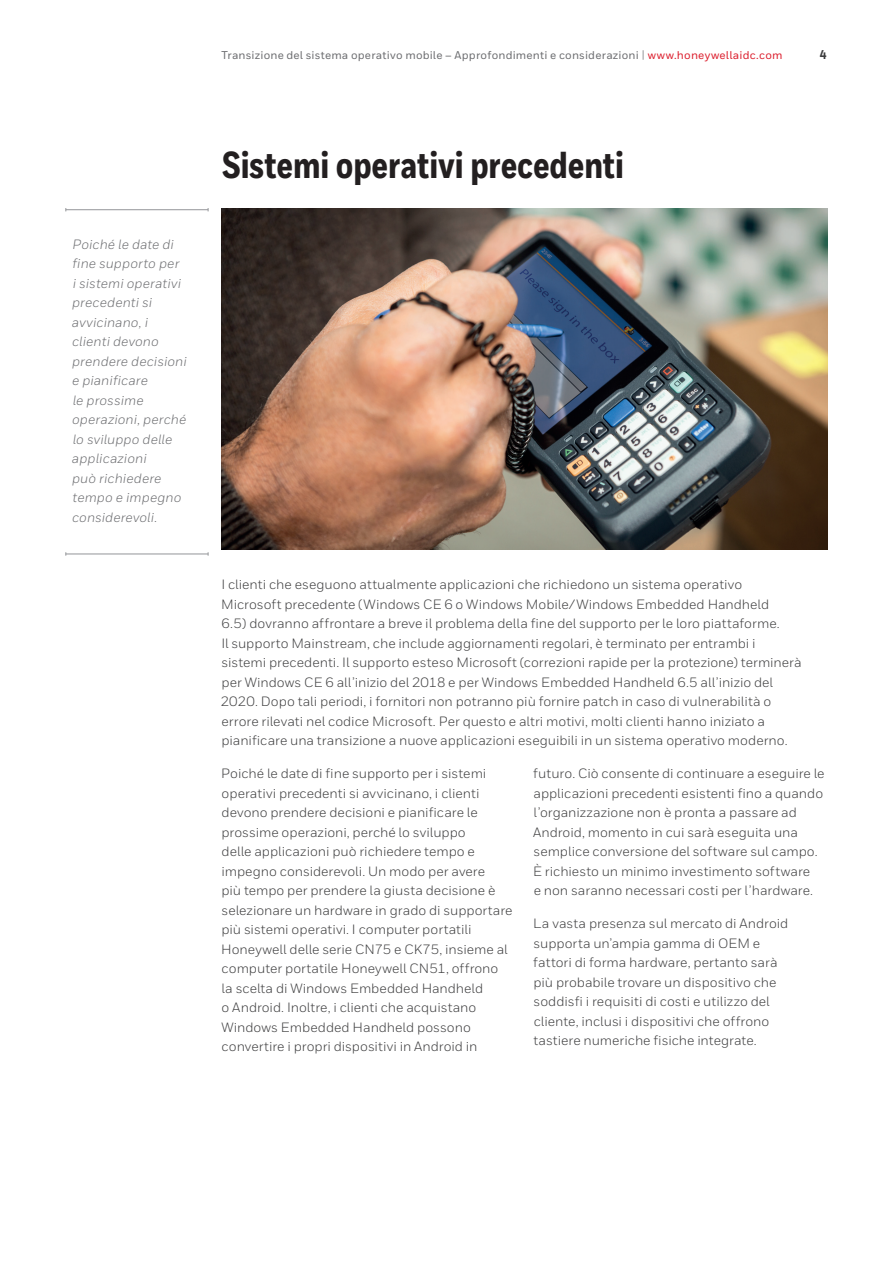
<style>
.page{position:relative;width:893px;height:1263px;background:#fff}
.page>*{position:absolute;margin:0;border:0;box-sizing:border-box;transform-origin:0 0}
.t1{font:800 37.5px "Honeywell Cond";letter-spacing:-.005em;color:#231f20}
.t2{font:13.5px/19.5px "Honeywell Sans";color:#3e3e3f}
.t3{font:italic 13.5px/19.5px "Honeywell Sans";letter-spacing:.005em;color:#6c6d70}
.t4{font:800 12.75px "Honeywell Cond";color:#3e3e3f}
.t5{font:500 11.25px "Honeywell Sans";letter-spacing:.015em;color:#6c6d70}
.s1{font-size:11.4px;color:#939598}
.s2{color:#dc1f2e}
</style>
<div class="page">
<hr style="left:66px;top:209px;width:142px;height:1px;background:#939598">
<hr style="left:66px;top:554px;width:142px;height:1px;background:#939598">
<img style="left:221px;top:209px;width:606px;height:340px">
<p class="t5" style="left:221px;top:51px;width:563px">Transizione del sistema operativo mobile – Approfondimenti e considerazioni <span class="s1">|</span> <span class="s2">www.honeywellaidc.com</span></p>
<p class="t4" style="left:820px;top:50px;width:8px">4</p>
<p class="t3" style="left:72px;top:235px;width:116px">Poiché le date di fine supporto per<br>i sistemi operativi precedenti si avvicinano, i clienti devono prendere decisioni e pianificare<br>le prossime operazioni, perché lo sviluppo delle applicazioni<br>può richiedere tempo e impegno considerevoli.</p>
<h1 class="t1" style="left:222px;top:152px;width:403px">Sistemi operativi precedenti</h1>
<p class="t2" style="left:221px;top:576px;width:582px">I clienti che eseguono attualmente applicazioni che richiedono un sistema operativo Microsoft precedente (Windows CE 6 o Windows Mobile/Windows Embedded Handheld<br>6.5) dovranno affrontare a breve il problema della fine del supporto per le loro piattaforme.<br>Il supporto Mainstream, che include aggiornamenti regolari, è terminato per entrambi i sistemi precedenti. Il supporto esteso Microsoft (correzioni rapide per la protezione) terminerà per Windows CE 6 all’inizio del 2018 e per Windows Embedded Handheld 6.5 all’inizio del 2020. Dopo tali periodi, i fornitori non potranno più fornire patch in caso di vulnerabilità o errore rilevati nel codice Microsoft. Per questo e altri motivi, molti clienti hanno iniziato a pianificare una transizione a nuove applicazioni eseguibili in un sistema operativo moderno.</p>
<p class="t2" style="left:221px;top:765px;width:293px">Poiché le date di fine supporto per i sistemi operativi precedenti si avvicinano, i clienti devono prendere decisioni e pianificare le prossime operazioni, perché lo sviluppo<br>delle applicazioni può richiedere tempo e impegno considerevoli. Un modo per avere<br>più tempo per prendere la giusta decisione è selezionare un hardware in grado di supportare più sistemi operativi. I computer portatili Honeywell delle serie CN75 e CK75, insieme al computer portatile Honeywell CN51, offrono la scelta di Windows Embedded Handheld<br>o Android. Inoltre, i clienti che acquistano Windows Embedded Handheld possono convertire i propri dispositivi in Android in</p>
<p class="t2" style="left:533px;top:765px;width:293px">futuro. Ciò consente di continuare a eseguire le applicazioni precedenti esistenti fino a quando l’organizzazione non è pronta a passare ad Android, momento in cui sarà eseguita una semplice conversione del software sul campo.<br>È richiesto un minimo investimento software<br>e non saranno necessari costi per l’hardware.</p>
<p class="t2" style="left:533px;top:915px;width:256px">La vasta presenza sul mercato di Android supporta un’ampia gamma di OEM e fattori di forma hardware, pertanto sarà più probabile trovare un dispositivo che soddisfi i requisiti di costi e utilizzo del cliente, inclusi i dispositivi che offrono tastiere numeriche fisiche integrate.</p>
</div>
